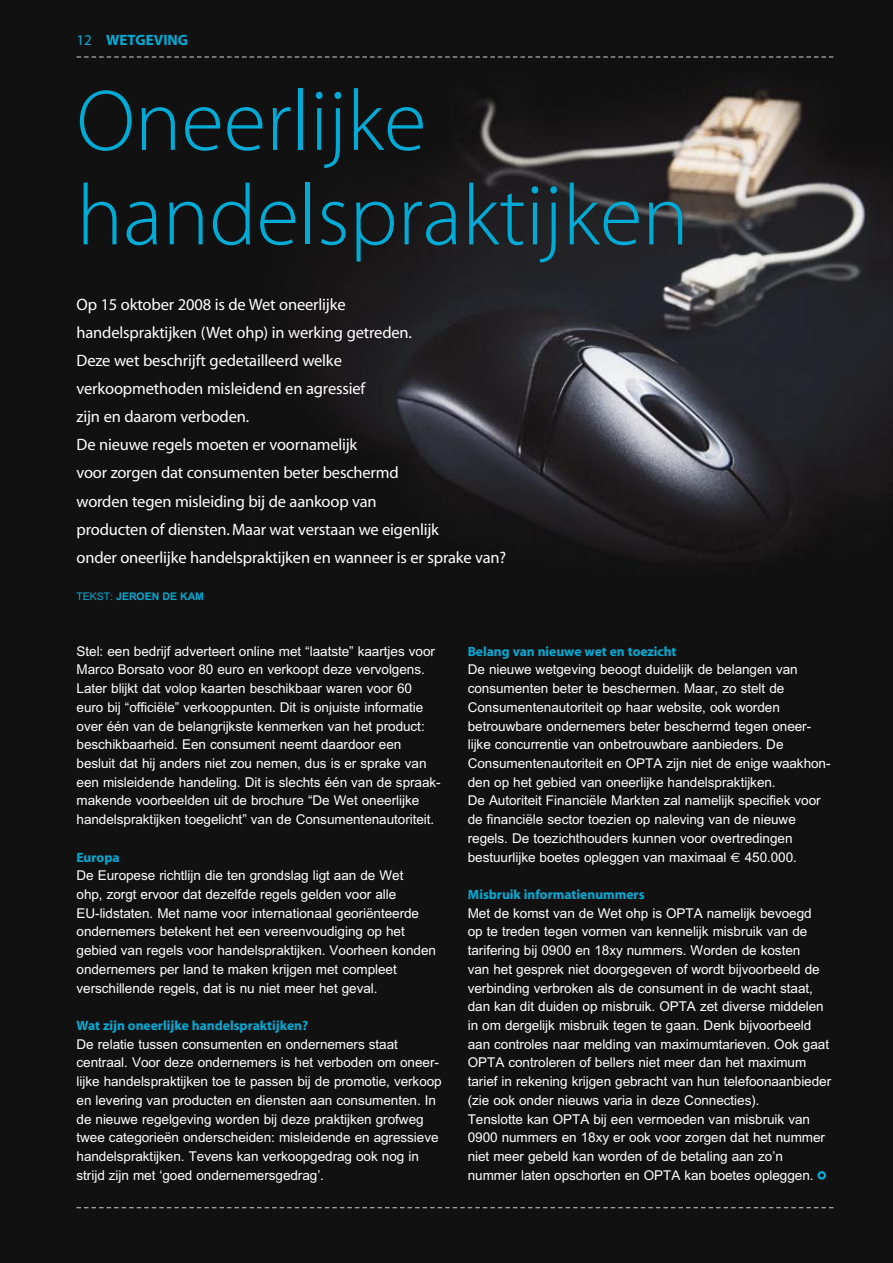
<style>
.page{position:relative;width:893px;height:1263px;background:#fff}
.page>*{position:absolute;margin:0;border:0;box-sizing:border-box;transform-origin:0 0}
.t1{font:87px/94.5px "Myriad MM 215 600";color:#00acd6}
.t2{font:16.5px/28px "Myriad MM 400 600";letter-spacing:-.01em;color:#fff}
.t3{font:15px "Myriad MM 700 600";color:#00acd6}
.t4{font:13.5px/18.8px "M Arial";letter-spacing:-.005em;color:#fff}
.t5{font:13.5px "Myriad MM 700 600";color:#00acd6}
.t6{font:700 10.5px "M Arial";letter-spacing:-.005em;color:#00acd6}
.s1{font-family:"Myriad MM 400 600"}
.s2{font-weight:400}
.s3{font-family:"Euro Sans"}
</style>
<div class="page">
<img style="left:0;top:0;width:893px;height:1263px">
<div style="left:818px;top:1171px;width:8px;height:8px;border:2px solid #00acd6;border-radius:50%"></div>
<svg style="left:77px;top:56px;width:756px;height:2px;background:#4a4b4b"></svg>
<svg style="left:77px;top:1207px;width:756px;height:1px"></svg>
<p class="t3" style="left:77px;top:33px;width:112px"><span class="s1">12</span> WETGEVING</p>
<h1 class="t1" style="left:77px;top:78px;width:614px">Oneerlijke handelspraktijken</h1>
<p class="t2" style="left:77px;top:291px;width:431px">Op 15 oktober 2008 is de Wet oneerlijke<br>handelspraktijken (Wet ohp) in werking getreden.<br>Deze wet beschrijft gedetailleerd welke<br>verkoopmethoden misleidend en agressief<br>zijn en daarom verboden.<br>De nieuwe regels moeten er voornamelijk<br>voor zorgen dat consumenten beter beschermd<br>worden tegen misleiding bij de aankoop van<br>producten of diensten. Maar wat verstaan we eigenlijk<br>onder oneerlijke handelspraktijken en wanneer is er sprake van?</p>
<p class="t6" style="left:77px;top:590px;width:129px"><span class="s2">TEKST:</span> JEROEN DE KAM</p>
<p class="t4" style="left:77px;top:641px;width:366px">Stel: een bedrijf adverteert online met “laatste” kaartjes voor Marco Borsato voor 80 euro en verkoopt deze vervolgens.<br>Later blijkt dat volop kaarten beschikbaar waren voor 60 euro bij “officiële” verkooppunten. Dit is onjuiste informatie over één van de belangrijkste kenmerken van het product: beschikbaarheid. Een consument neemt daardoor een besluit dat hij anders niet zou nemen, dus is er sprake van een misleidende handeling. Dit is slechts één van de spraak&shy;makende voorbeelden uit de brochure “De Wet oneerlijke handelspraktijken toegelicht” van de Consumentenautoriteit.</p>
<p class="t5" style="left:77px;top:850px;width:44px">Europa</p>
<p class="t4" style="left:77px;top:866px;width:361px">De Europese richtlijn die ten grondslag ligt aan de Wet<br>ohp, zorgt ervoor dat dezelfde regels gelden voor alle EU-lidstaten. Met name voor internationaal georiënteerde ondernemers betekent het een vereenvoudiging op het gebied van regels voor handelspraktijken. Voorheen konden ondernemers per land te maken krijgen met compleet verschillende regels, dat is nu niet meer het geval.</p>
<p class="t5" style="left:77px;top:1019px;width:233px">Wat zijn oneerlijke handelspraktijken?</p>
<p class="t4" style="left:77px;top:1034px;width:367px">De relatie tussen consumenten en ondernemers staat centraal. Voor deze ondernemers is het verboden om oneer&shy;lijke handelspraktijken toe te passen bij de promotie, verkoop en levering van producten en diensten aan consumenten. In de nieuwe regelgeving worden bij deze praktijken grofweg twee categorieën onderscheiden: misleidende en agressieve handelspraktijken. Tevens kan verkoopgedrag ook nog in strijd zijn met ‘goed ondernemersgedrag’.</p>
<p class="t5" style="left:468px;top:645px;width:210px">Belang van nieuwe wet en toezicht</p>
<p class="t4" style="left:468px;top:660px;width:364px">De nieuwe wetgeving beoogt duidelijk de belangen van consumenten beter te beschermen. Maar, zo stelt de Consumentenautoriteit op haar website, ook worden betrouwbare ondernemers beter beschermd tegen oneer&shy;lijke concurrentie van onbetrouwbare aanbieders. De Consumentenautoriteit en OPTA zijn niet de enige waakhon&shy;den op het gebied van oneerlijke handelspraktijken.<br>De Autoriteit Financiële Markten zal namelijk specifiek voor de financiële sector toezien op naleving van de nieuwe regels. De toezichthouders kunnen voor overtredingen bestuurlijke boetes opleggen van maximaal <span class="s3">€</span> 450.000.</p>
<p class="t5" style="left:468px;top:888px;width:178px">Misbruik informatienummers</p>
<p class="t4" style="left:468px;top:903px;width:365px">Met de komst van de Wet ohp is OPTA namelijk bevoegd<br>op te treden tegen vormen van kennelijk misbruik van de tarifering bij 0900 en 18xy nummers. Worden de kosten<br>van het gesprek niet doorgegeven of wordt bijvoorbeeld de verbinding verbroken als de consument in de wacht staat, dan kan dit duiden op misbruik. OPTA zet diverse middelen in om dergelijk misbruik tegen te gaan. Denk bijvoorbeeld aan controles naar melding van maximumtarieven. Ook gaat OPTA controleren of bellers niet meer dan het maximum tarief in rekening krijgen gebracht van hun telefoonaanbieder (zie ook onder nieuws varia in deze Connecties).<br>Tenslotte kan OPTA bij een vermoeden van misbruik van 0900 nummers en 18xy er ook voor zorgen dat het nummer niet meer gebeld kan worden of de betaling aan zo’n nummer laten opschorten en OPTA kan boetes opleggen.</p>
</div>
